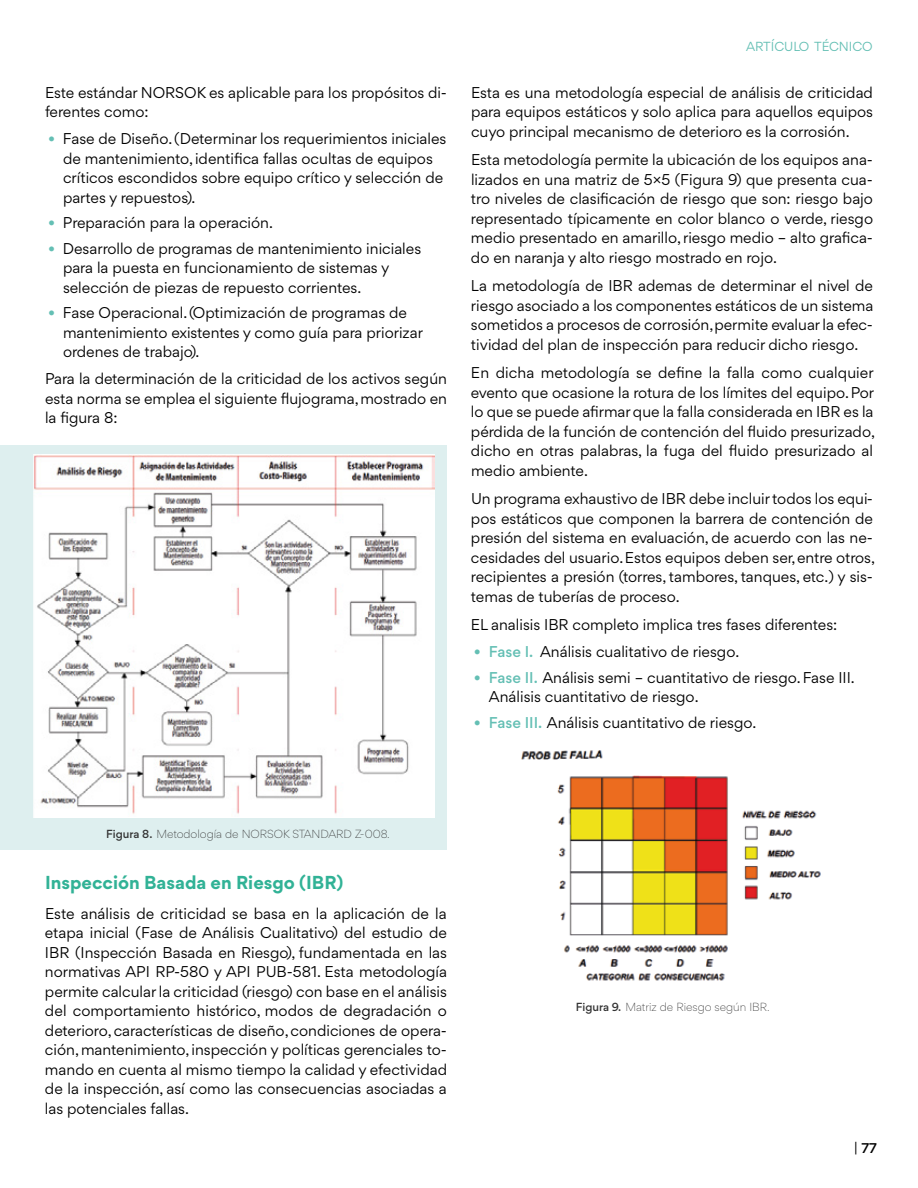
<style>
.page{position:relative;width:918px;height:1188px;background:#fff}
.page>*{position:absolute;margin:0;border:0;box-sizing:border-box;transform-origin:0 0}
.t1{font:700 18px "Gordita";color:#31b296}
.t2{font:15px/19.5px "Gordita";color:#000}
.t3{font:500 13.5px "Gordita";color:#000}
.t4{font:12.6px "Gordita";color:#64bfb4}
.t5{font:300 11.25px "Gordita";color:#333}
.s1{color:#64bfb4}
.s2{font-weight:500;color:#64bfb4}
.s3{font-weight:500}
.s4{font-weight:400}
</style>
<div class="page">
<div style="left:0;top:445px;width:447px;height:405px;background:#deefef"></div>
<img style="left:33px;top:454px;width:402px;height:363px">
<img style="left:521px;top:750px;width:300px;height:231px">
<p class="t2" style="left:45px;top:82px;width:404px">Este estándar NORSOK es aplicable para los propósitos di&shy;ferentes como:</p>
<p class="t2" style="left:63px;top:129px;width:385px;text-indent:-15px"><span class="s1">•</span> Fase de Diseño. (Determinar los requerimientos iniciales de mantenimiento, identifica fallas ocultas de equipos críticos escondidos sobre equipo crítico y selección de partes y repuestos).</p>
<p class="t2" style="left:48px;top:213px;width:226px"><span class="s1">•</span> Preparación para la operación.</p>
<p class="t2" style="left:63px;top:238px;width:360px;text-indent:-15px"><span class="s1">•</span> Desarrollo de programas de mantenimiento iniciales para la puesta en funcionamiento de sistemas y selección de piezas de repuesto corrientes.</p>
<p class="t2" style="left:63px;top:303px;width:362px;text-indent:-15px"><span class="s1">•</span> Fase Operacional.(Optimización de programas de mantenimiento existentes y como guía para priorizar ordenes de trabajo).</p>
<p class="t2" style="left:45px;top:369px;width:404px;text-align:justify">Para la determinación de la criticidad de los activos según esta norma se emplea el siguiente flujograma,mostrado en la figura 8:</p>
<p class="t4" style="left:746px;top:38px;width:128px">ARTÍCULO TÉCNICO</p>
<p class="t2" style="left:471px;top:82px;width:404px;text-align:justify">Esta es una metodología especial de análisis de criticidad para equipos estáticos y solo aplica para aquellos equipos cuyo principal mecanismo de deterioro es la corrosión.</p>
<p class="t2" style="left:471px;top:150px;width:404px;text-align:justify">Esta metodología permite la ubicación de los equipos ana&shy;lizados en una matriz de 5×5 (Figura 9) que presenta cua&shy;tro niveles de clasificación de riesgo que son: riesgo bajo representado típicamente en color blanco o verde, riesgo medio presentado en amarillo,riesgo medio – alto grafica&shy;do en naranja y alto riesgo mostrado en rojo.</p>
<p class="t2" style="left:471px;top:276px;width:404px;text-align:justify">La metodología de IBR ademas de determinar el nivel de riesgo asociado a los componentes estáticos de un sistema sometidos a procesos de corrosión,permite evaluarla efec&shy;tividad del plan de inspección para reducir dicho riesgo.</p>
<p class="t2" style="left:471px;top:363px;width:406px">En dicha metodología se define la falla como cualquier evento que ocasione la rotura de los límites del equipo.Por lo que se puede afirmarque la falla considerada en IBR es la pérdida de la función de contención del fluido presurizado, dicho en otras palabras, la fuga del fluido presurizado al medio ambiente.</p>
<p class="t2" style="left:471px;top:489px;width:406px">Un programa exhaustivo de IBR debe incluirtodos los equi&shy;pos estáticos que componen la barrera de contención de presión del sistema en evaluación, de acuerdo con las ne&shy;cesidades del usuario.Estos equipos deben ser,entre otros, recipientes a presión (torres, tambores, tanques, etc.) y sis&shy;temas de tuberías de proceso.</p>
<p class="t2" style="left:471px;top:615px;width:368px">EL analisis IBR completo implica tres fases diferentes:</p>
<p class="t2" style="left:474px;top:642px;width:267px"><span class="s1">•</span> <span class="s2">Fase I.</span> Análisis cualitativo de riesgo.</p>
<p class="t2" style="left:489px;top:667px;width:367px;text-indent:-15px"><span class="s1">•</span> <span class="s2">Fase II.</span> Análisis semi – cuantitativo de riesgo.Fase III.<br>Análisis cuantitativo de riesgo.</p>
<p class="t2" style="left:474px;top:712px;width:284px"><span class="s1">•</span> <span class="s2">Fase III.</span> Análisis cuantitativo de riesgo.</p>
<p class="t5" style="left:106px;top:826px;width:285px"><span class="s3">Figura 8.</span> Metodología de NORSOK STANDARD Z-008.</p>
<p class="t1" style="left:45px;top:869px;width:300px">Inspección Basada en Riesgo (IBR)</p>
<p class="t2" style="left:45px;top:904px;width:404px;text-align:justify">Este análisis de criticidad se basa en la aplicación de la etapa inicial (Fase de Análisis Cualitativo) del estudio de IBR (Inspección Basada en Riesgo), fundamentada en las normativas API RP-580 y API PUB-581. Esta metodología permite calcular la criticidad (riesgo) con base en el análisis del comportamiento histórico, modos de degradación o deterioro,características de diseño,condiciones de opera&shy;ción,mantenimiento,inspección y políticas gerenciales to&shy;mando en cuenta al mismo tiempo la calidad y efectividad de la inspección, así como las consecuencias asociadas a las potenciales fallas.</p>
<p class="t5" style="left:576px;top:999px;width:195px"><span class="s3">Figura 9.</span> Matriz de Riesgo según IBR.</p>
<p class="t3" style="left:854px;top:1139px;width:24px"><span class="s4">|</span> 77</p>
</div>
